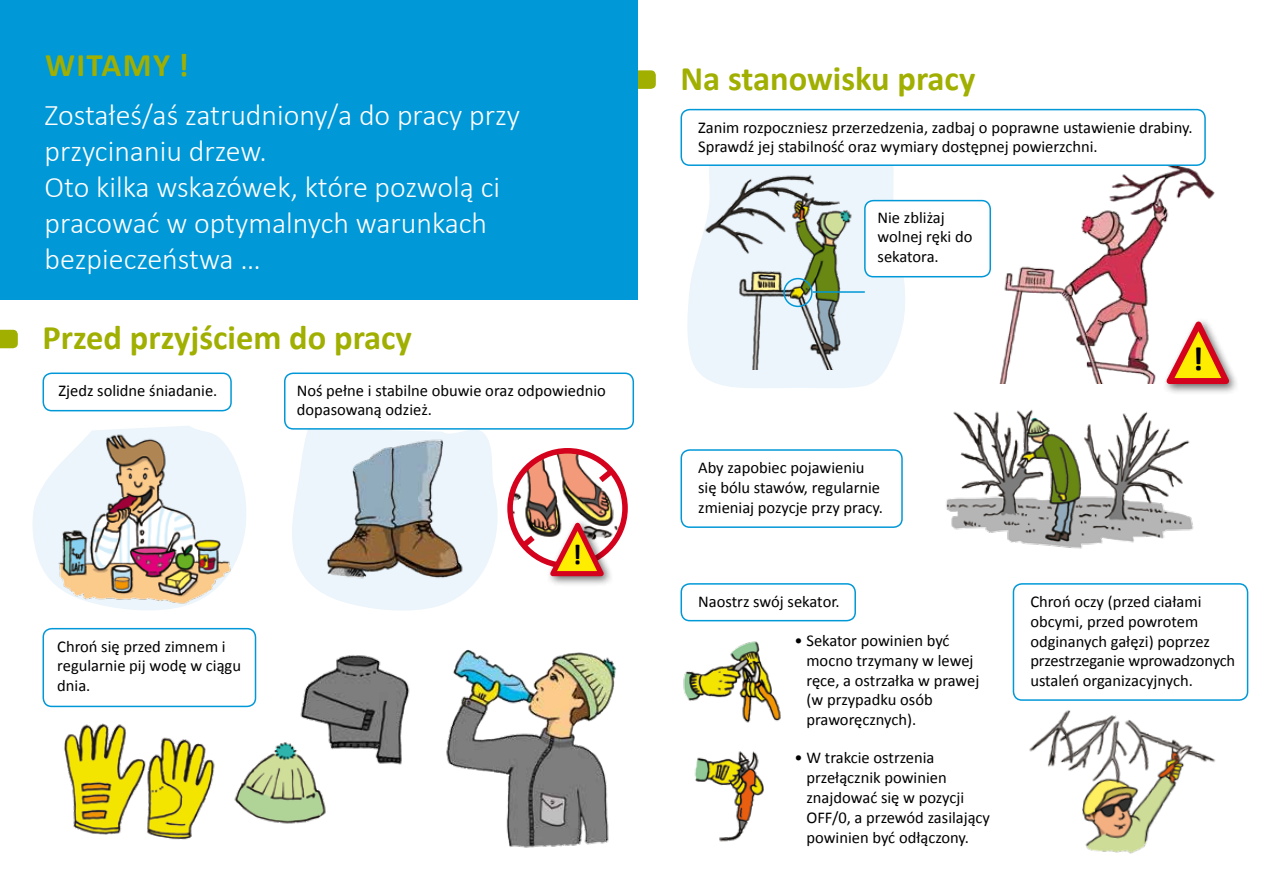
<style>
.page{position:relative;width:1276px;height:893px;background:#fff}
.page>*{position:absolute;margin:0;border:0;box-sizing:border-box;transform-origin:0 0}
.t1{font:700 34.5px "Calibri";color:#a0af00}
.t2{font:700 33.6px "Calibri";color:#000}
.t3{font:700 33px "Calibri";letter-spacing:.04em;color:#a0af00}
.t4{font:300 30px/36px "Calibri";color:#fff}
.t5{font:700 28.8px "Calibri";color:#000}
.t6{font:16.5px/19.8px "Calibri";color:#000}
</style>
<div class="page">
<svg style="left:32px;top:426px;width:214px;height:184px"></svg>
<img style="left:52px;top:428px;width:183px;height:178px">
<img style="left:446px;top:650px;width:171px;height:198px">
<img style="left:64px;top:723px;width:151px;height:117px">
<img style="left:234px;top:742px;width:92px;height:82px">
<img style="left:293px;top:655px;width:117px;height:115px">
<img style="left:510px;top:450px;width:118px;height:97px">
<div style="left:507px;top:448px;width:121px;height:120px;border:6px solid #d4021d;border-radius:50%"></div>
<svg style="left:593px;top:464px;width:26px;height:24px"></svg>
<div style="left:545px;top:518px;width:69px;height:69px;background:#000;opacity:.6"></div>
<svg style="left:515px;top:514px;width:94px;height:66px"></svg>
<svg style="left:292px;top:430px;width:206px;height:181px"></svg>
<img style="left:315px;top:430px;width:154px;height:158px">
<svg style="left:685px;top:165px;width:201px;height:223px;fill:#ecf5fb"></svg>
<img style="left:695px;top:166px;width:241px;height:203px">
<img style="left:999px;top:153px;width:216px;height:231px">
<div style="left:1162px;top:317px;width:77px;height:78px;background:#000;opacity:.6"></div>
<svg style="left:1161px;top:311px;width:74px;height:78px"></svg>
<div style="left:0;top:0;width:638px;height:300px;background:#0098d7"></div>
<svg style="left:638px;top:70px;width:18px;height:19px"></svg>
<svg style="left:0;top:330px;width:18px;height:18px"></svg>
<div style="left:43px;top:372px;width:189px;height:39px;border:2px solid #0098d7;border-radius:9px"></div>
<div style="left:284px;top:372px;width:350px;height:58px;border:2px solid #0098d7;border-radius:9px"></div>
<div style="left:43px;top:628px;width:213px;height:79px;border:2px solid #0098d7;border-radius:9px"></div>
<img style="left:694px;top:751px;width:70px;height:91px">
<img style="left:683px;top:641px;width:98px;height:82px">
<div style="left:681px;top:110px;width:524px;height:55px;background:#fff;border-radius:9px"></div>
<div style="left:680px;top:109px;width:525px;height:57px;border:2px solid #0098d7;border-radius:9px"></div>
<div style="left:680px;top:583px;width:176px;height:38px;border:2px solid #0098d7;border-radius:9px"></div>
<img style="left:946px;top:409px;width:248px;height:140px">
<div style="left:680px;top:449px;width:222px;height:79px;border:2px solid #0098d7;border-radius:9px"></div>
<div style="left:1012px;top:583px;width:236px;height:118px;border:2px solid #0098d7;border-radius:9px"></div>
<div style="left:865px;top:201px;width:125px;height:76px;background:#fff;border-radius:9px"></div>
<div style="left:864px;top:200px;width:127px;height:77px;border:2px solid #0098d7;border-radius:9px"></div>
<div style="left:783px;top:278px;width:29px;height:29px;border:2px solid #0098d7;border-radius:50%"></div>
<hr style="left:812px;top:291px;width:53px;height:2px;background:#0098d7">
<img style="left:1029px;top:710px;width:187px;height:144px">
<h3 class="t3" style="left:45px;top:41px;width:145px">WITAMY !</h3>
<h3 class="t4" style="left:45px;top:96px;width:477px">Zostałeś/aś zatrudniony/a do pracy przy przycinaniu drzew.<br>Oto kilka wskazówek, które pozwolą ci pracować w optymalnych warunkach bezpieczeństwa …</h3>
<h1 class="t1" style="left:43px;top:313px;width:371px">Przed przyjściem do pracy</h1>
<p class="t6" style="left:58px;top:379px;width:160px">Zjedz solidne śniadanie.</p>
<p class="t6" style="left:297px;top:379px;width:311px">Noś pełne i stabilne obuwie oraz odpowiednio dopasowaną odzież.</p>
<p class="t6" style="left:57px;top:635px;width:185px">Chroń się przed zimnem i regularnie pij wodę w ciągu dnia.</p>
<h3 class="t5" style="left:572px;top:534px;width:11px">!</h3>
<h1 class="t1" style="left:680px;top:54px;width:296px">Na stanowisku pracy</h1>
<p class="t6" style="left:698px;top:116px;width:496px">Zanim rozpoczniesz przerzedzenia, zadbaj o poprawne ustawienie drabiny.<br>Sprawdź jej stabilność oraz wymiary dostępnej powierzchni.</p>
<p class="t6" style="left:877px;top:206px;width:96px">Nie zbliżaj wolnej ręki do sekatora.</p>
<p class="t6" style="left:698px;top:457px;width:186px">Aby zapobiec pojawieniu się bólu stawów, regularnie zmieniaj pozycje przy pracy.</p>
<h2 class="t2" style="left:1192px;top:335px;width:12px">!</h2>
<p class="t6" style="left:698px;top:591px;width:143px">Naostrz swój sekator.</p>
<p class="t6" style="left:1030px;top:591px;width:206px">Chroń oczy (przed ciałami obcymi, przed powrotem odginanych gałęzi) poprzez przestrzeganie wprowadzonych ustaleń organizacyjnych.</p>
<p class="t6" style="left:806px;top:630px;width:174px;text-indent:-12px">• Sekator powinien być mocno trzymany w lewej ręce, a ostrzałka w prawej (w przypadku osób praworęcznych).</p>
<p class="t6" style="left:806px;top:747px;width:185px;text-indent:-12px">• W trakcie ostrzenia przełącznik powinien znajdować się w pozycji<br>OFF/0, a przewód zasilający powinien być odłączony.</p>
</div>
